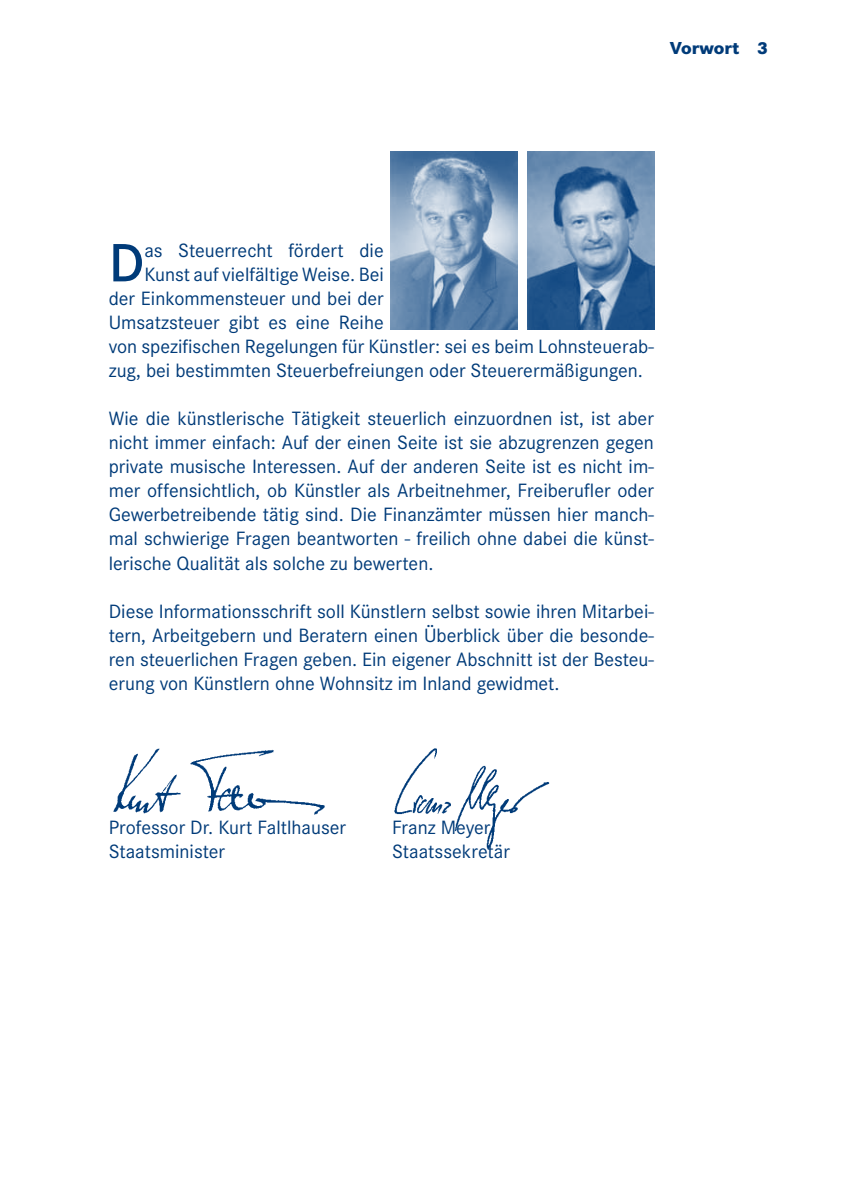
<style>
.page{position:relative;width:842px;height:1191px;background:#fff}
.page>*{position:absolute;margin:0;border:0;box-sizing:border-box;transform-origin:0 0}
.t1{font:600 56px "Corporate S";color:#003b79}
.t2{font:20px/24px "Corporate S";color:#003b79;text-align:justify}
.t3{font:800 18px "Corporate S";color:#003b79}
</style>
<div class="page">
<img style="left:390px;top:151px;width:128px;height:179px">
<img style="left:113px;top:748px;width:212px;height:67px">
<img style="left:394px;top:748px;width:156px;height:102px">
<img style="left:527px;top:151px;width:128px;height:179px">
<p class="t3" style="left:670px;top:37px;width:71px">Vorwort</p>
<h1 class="t1" style="left:109px;top:231px;width:37px">D</h1>
<p class="t2" style="left:144px;top:239px;width:241px">as Steuerrecht fördert die</p>
<p class="t2" style="left:144px;top:263px;width:241px">Kunst auf vielfältige Weise. Bei</p>
<p class="t2" style="left:109px;top:287px;width:277px">der Einkommensteuer und bei der</p>
<p class="t2" style="left:109px;top:311px;width:277px">Umsatzsteuer gibt es eine Reihe</p>
<p class="t2" style="left:109px;top:335px;width:547px">von spezifischen Regelungen für Künstler: sei es beim Lohnsteuerab-</p>
<p class="t2" style="left:109px;top:359px;width:536px">zug, bei bestimmten Steuerbefreiungen oder Steuerermäßigungen.</p>
<p class="t2" style="left:109px;top:407px;width:547px">Wie die künstlerische Tätigkeit steuerlich einzuordnen ist, ist aber nicht immer einfach: Auf der einen Seite ist sie abzugrenzen gegen private musische Interessen. Auf der anderen Seite ist es nicht im&shy;mer offensichtlich, ob Künstler als Arbeitnehmer, Freiberufler oder Gewerbetreibende tätig sind. Die Finanzämter müssen hier manch&shy;mal schwierige Fragen beantworten - freilich ohne dabei die künst&shy;lerische Qualität als solche zu bewerten.</p>
<p class="t2" style="left:109px;top:599px;width:547px">Diese Informationsschrift soll Künstlern selbst sowie ihren Mitarbei&shy;tern, Arbeitgebern und Beratern einen Überblick über die besonde&shy;ren steuerlichen Fragen geben. Ein eigener Abschnitt ist der Besteu&shy;erung von Künstlern ohne Wohnsitz im Inland gewidmet.</p>
<p class="t2" style="left:109px;top:815px;width:239px">Professor Dr. Kurt Faltlhauser</p>
<p class="t2" style="left:392px;top:815px;width:100px">Franz Meyer</p>
<p class="t2" style="left:109px;top:839px;width:118px">Staatsminister</p>
<p class="t2" style="left:392px;top:839px;width:119px">Staatssekretär</p>
</div>
